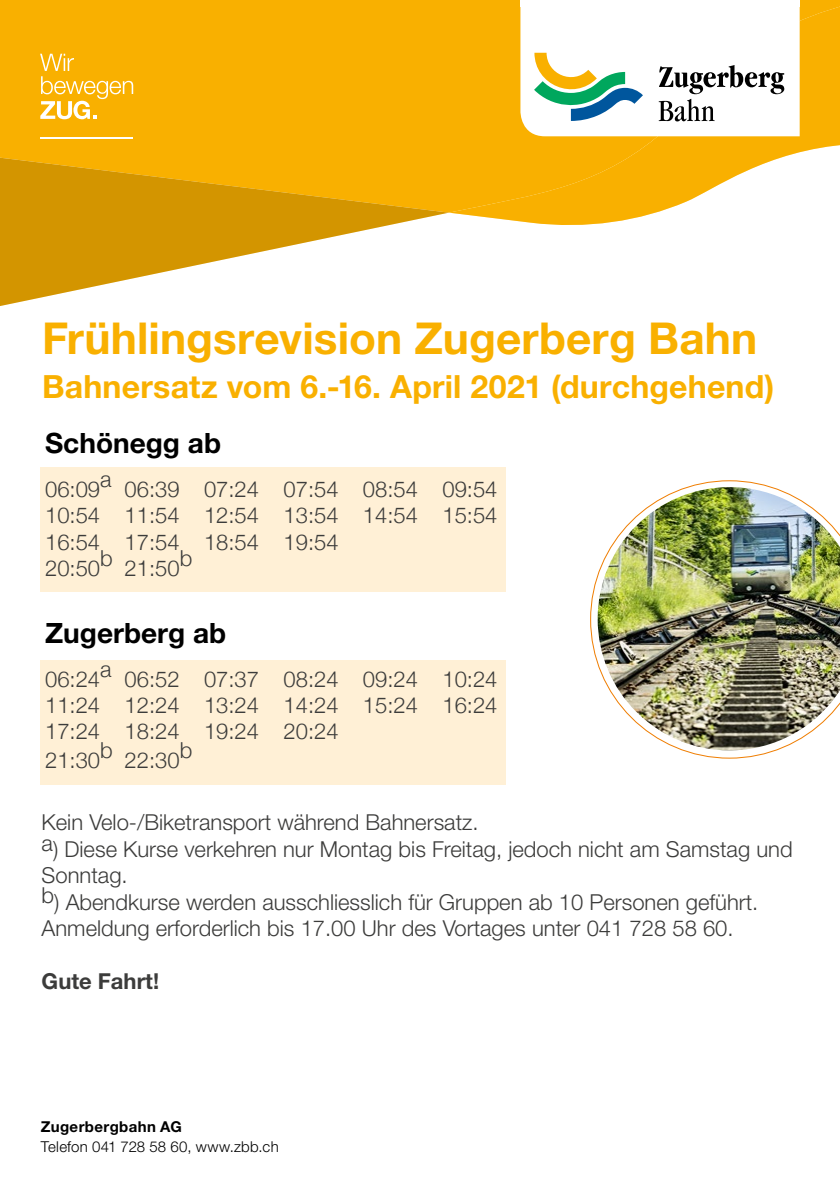
<style>
.page{position:relative;width:840px;height:1191px;background:#fff}
.page>*{position:absolute;margin:0;border:0;box-sizing:border-box;transform-origin:0 0}
.t1{font:700 44px "Helvetica Neue LT Com";letter-spacing:.005em;color:#f9b000}
.t2{font:700 32px "Helvetica Neue LT Com";letter-spacing:.005em;color:#f9b000}
.t3{font:700 28px "Helvetica Neue LT Com";color:#000}
.t4{font:300 22px/26.4px "Helvetica Neue LT Com";color:#3c3c3b}
.t5{font:300 22px/26.4px "Helvetica Neue LT";color:#3c3c3b}
.t6{font:700 22px "Helvetica Neue LT Com";color:#3c3c3b}
.t7{font:300 15px "Helvetica Neue LT Com";letter-spacing:.015em;color:#000}
.t8{font:700 15px "Helvetica Neue LT Com";letter-spacing:.025em;color:#000}
</style>
<div class="page">
<div style="left:0;top:0;width:839px;height:158px;background:#f9b000"></div>
<svg style="left:448px;top:4px;width:391px;height:221px;fill:#f9b000"></svg>
<svg style="left:0;top:158px;width:448px;height:148px;fill:#d39500"></svg>
<div style="left:40px;top:467px;width:465px;height:124px;background:#fff0d6"></div>
<div style="left:520px;top:0;width:279px;height:7px;background:#fff"></div>
<svg style="left:520px;top:7px;width:279px;height:129px"></svg>
<div style="left:40px;top:660px;width:465px;height:124px;background:#fff0d6"></div>
<svg style="left:590px;top:480px;width:188px;height:278px"></svg>
<img style="left:597px;top:487px;width:242px;height:263px">
<svg style="left:40px;top:54px;width:93px;height:65px"></svg>
<hr style="left:40px;top:137px;width:93px;height:2px;background:#fff">
<h1 class="t1" style="left:42px;top:310px;width:716px">Frühlingsrevision Zugerberg Bahn</h1>
<h2 class="t2" style="left:42px;top:366px;width:733px">Bahnersatz vom 6.-16. April 2021 (durchgehend)</h2>
<p class="t3" style="left:45px;top:425px;width:177px">Schönegg ab</p>
<p class="t5" style="left:45px;top:475px;width:57px">06:09</p>
<p class="t5" style="left:100px;top:465px;width:13px">a</p>
<p class="t5" style="left:45px;top:475px;width:453px;text-indent:79px">06:39 07:24 07:54 08:54 09:54<br>10:54 11:54 12:54 13:54 14:54 15:54<br>16:54 17:54 18:54 19:54<br>20:50</p>
<p class="t5" style="left:100px;top:544px;width:14px">b</p>
<p class="t5" style="left:179px;top:544px;width:14px">b</p>
<p class="t5" style="left:124px;top:554px;width:57px">21:50</p>
<p class="t3" style="left:45px;top:615px;width:182px">Zugerberg ab</p>
<p class="t5" style="left:45px;top:665px;width:57px">06:24</p>
<p class="t5" style="left:100px;top:655px;width:13px">a</p>
<p class="t5" style="left:45px;top:665px;width:453px;text-align:justify;text-indent:79px">06:52 07:37 08:24 09:24 10:24<br>11:24 12:24 13:24 14:24 15:24 16:24<br>17:24 18:24 19:24 20:24</p>
<p class="t5" style="left:45px;top:747px;width:57px">21:30</p>
<p class="t5" style="left:100px;top:737px;width:14px">b</p>
<p class="t5" style="left:179px;top:737px;width:14px">b</p>
<p class="t5" style="left:124px;top:747px;width:57px">22:30</p>
<p class="t4" style="left:42px;top:808px;width:752px">Kein Velo-/Biketransport während Bahnersatz.<br>a) Diese Kurse verkehren nur Montag bis Freitag, jedoch nicht am Samstag und Sonntag.<br>b) Abendkurse werden ausschliesslich für Gruppen ab 10 Personen geführt.<br>Anmeldung erforderlich bis 17.00 Uhr des Vortages unter 041 728 58 60.</p>
<p class="t6" style="left:42px;top:967px;width:119px">Gute Fahrt!</p>
<p class="t8" style="left:41px;top:1116px;width:142px">Zugerbergbahn AG</p>
<p class="t7" style="left:41px;top:1137px;width:239px">Telefon 041 728 58 60, www.zbb.ch</p>
</div>
